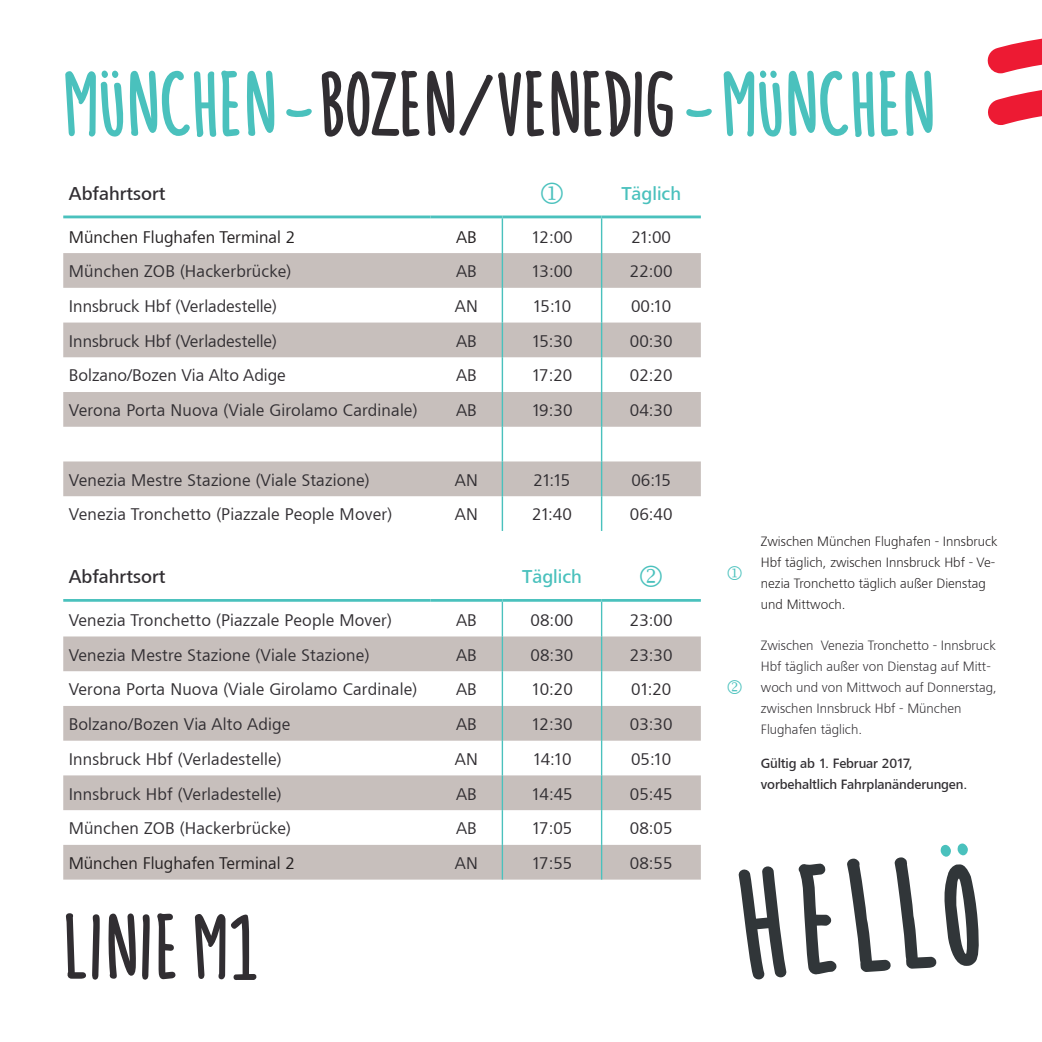
<style>
.page{position:relative;width:1042px;height:1042px;background:#fff}
.page>*{position:absolute;margin:0;border:0;box-sizing:border-box;transform-origin:0 0}
.t1{font:91px "helloe";letter-spacing:-.02em;color:#4ac1bd}
.t2{font:91px "helloe";color:#312e32}
.t3{font:500 19.25px "Lino Frutiger Next";color:#312e32}
.t4{font:500 19.25px "Lino Frutiger Next";color:#4ac1bd}
.t5{font:17.5px "Lino Frutiger Next";letter-spacing:.01em;color:#312e32}
.t6{font:17.5px "Lino Frutiger Next";color:#231f20}
.t7{font:300 14px/21px "Lino Frutiger Next";color:#312e32}
.t8{font:300 14px/21px "Lino Frutiger Next";color:#231f20}
.t9{font:500 14px "Lino Frutiger Next";letter-spacing:-.01em;color:#312e32}
.s1{color:#312e32}
</style>
<div class="page">
<svg style="left:987px;top:38px;width:55px;height:87px"></svg>
<svg style="left:738px;top:843px;width:241px;height:136px"></svg>
<svg style="left:63px;top:253px;width:638px;height:243px;fill:#c7bfbc"></svg>
<hr style="left:63px;top:215px;width:367px;height:3px;background:#4ac1bd">
<hr style="left:430px;top:215px;width:72px;height:3px;background:#4ac1bd">
<hr style="left:502px;top:215px;width:99px;height:3px;background:#4ac1bd">
<hr style="left:601px;top:215px;width:100px;height:3px;background:#4ac1bd">
<hr style="left:502px;top:218px;width:1px;height:35px;background:#4ac1bd">
<hr style="left:502px;top:253px;width:1px;height:35px;background:#4ac1bd">
<hr style="left:502px;top:288px;width:1px;height:34px;background:#4ac1bd">
<hr style="left:502px;top:322px;width:1px;height:35px;background:#4ac1bd">
<hr style="left:502px;top:357px;width:1px;height:35px;background:#4ac1bd">
<hr style="left:502px;top:392px;width:1px;height:35px;background:#4ac1bd">
<hr style="left:502px;top:427px;width:1px;height:34px;background:#4ac1bd">
<hr style="left:502px;top:461px;width:1px;height:35px;background:#4ac1bd">
<hr style="left:502px;top:496px;width:1px;height:35px;background:#4ac1bd">
<hr style="left:601px;top:218px;width:1px;height:35px;background:#4ac1bd">
<hr style="left:601px;top:253px;width:1px;height:35px;background:#4ac1bd">
<hr style="left:601px;top:288px;width:1px;height:34px;background:#4ac1bd">
<hr style="left:601px;top:322px;width:1px;height:35px;background:#4ac1bd">
<hr style="left:601px;top:357px;width:1px;height:35px;background:#4ac1bd">
<hr style="left:601px;top:392px;width:1px;height:35px;background:#4ac1bd">
<hr style="left:601px;top:427px;width:1px;height:34px;background:#4ac1bd">
<hr style="left:601px;top:461px;width:1px;height:35px;background:#4ac1bd">
<hr style="left:601px;top:496px;width:1px;height:35px;background:#4ac1bd">
<svg style="left:63px;top:636px;width:638px;height:243px;fill:#c7bfbc"></svg>
<hr style="left:63px;top:599px;width:367px;height:3px;background:#4ac1bd">
<hr style="left:430px;top:599px;width:72px;height:3px;background:#4ac1bd">
<hr style="left:502px;top:599px;width:99px;height:3px;background:#4ac1bd">
<hr style="left:601px;top:599px;width:100px;height:3px;background:#4ac1bd">
<hr style="left:502px;top:602px;width:1px;height:34px;background:#4ac1bd">
<hr style="left:502px;top:636px;width:1px;height:35px;background:#4ac1bd">
<hr style="left:502px;top:671px;width:1px;height:35px;background:#4ac1bd">
<hr style="left:502px;top:706px;width:1px;height:34px;background:#4ac1bd">
<hr style="left:502px;top:740px;width:1px;height:35px;background:#4ac1bd">
<hr style="left:502px;top:775px;width:1px;height:35px;background:#4ac1bd">
<hr style="left:502px;top:810px;width:1px;height:35px;background:#4ac1bd">
<hr style="left:502px;top:845px;width:1px;height:34px;background:#4ac1bd">
<hr style="left:601px;top:602px;width:1px;height:34px;background:#4ac1bd">
<hr style="left:601px;top:636px;width:1px;height:35px;background:#4ac1bd">
<hr style="left:601px;top:671px;width:1px;height:35px;background:#4ac1bd">
<hr style="left:601px;top:706px;width:1px;height:34px;background:#4ac1bd">
<hr style="left:601px;top:740px;width:1px;height:35px;background:#4ac1bd">
<hr style="left:601px;top:775px;width:1px;height:35px;background:#4ac1bd">
<hr style="left:601px;top:810px;width:1px;height:35px;background:#4ac1bd">
<hr style="left:601px;top:845px;width:1px;height:34px;background:#4ac1bd">
<p class="t1" style="left:63px;top:62px;width:873px">MÜNCHEN -<span class="s1">BOZEN/VENEDIG</span> - MÜNCHEN</p>
<p class="t3" style="left:69px;top:182px;width:98px">Abfahrtsort</p>
<p class="t4" style="left:621px;top:182px;width:61px">Täglich</p>
<p class="t6" style="left:69px;top:227px;width:228px">München Flughafen Terminal 2</p>
<p class="t6" style="left:456px;top:227px;width:22px">AB</p>
<p class="t5" style="left:531px;top:227px;width:43px">12:00</p>
<p class="t5" style="left:631px;top:227px;width:41px">21:00</p>
<p class="t5" style="left:69px;top:262px;width:224px">München ZOB (Hackerbrücke)</p>
<p class="t5" style="left:456px;top:262px;width:22px">AB</p>
<p class="t5" style="left:531px;top:262px;width:43px">13:00</p>
<p class="t5" style="left:630px;top:262px;width:44px">22:00</p>
<p class="t5" style="left:69px;top:296px;width:209px">Innsbruck Hbf (Verladestelle)</p>
<p class="t5" style="left:455px;top:296px;width:24px">AN</p>
<p class="t5" style="left:532px;top:296px;width:40px">15:10</p>
<p class="t5" style="left:631px;top:296px;width:42px">00:10</p>
<p class="t5" style="left:69px;top:331px;width:209px">Innsbruck Hbf (Verladestelle)</p>
<p class="t5" style="left:456px;top:331px;width:22px">AB</p>
<p class="t5" style="left:531px;top:331px;width:43px">15:30</p>
<p class="t5" style="left:630px;top:331px;width:44px">00:30</p>
<p class="t5" style="left:69px;top:366px;width:218px">Bolzano/Bozen Via Alto Adige</p>
<p class="t5" style="left:456px;top:366px;width:22px">AB</p>
<p class="t5" style="left:531px;top:366px;width:42px">17:20</p>
<p class="t5" style="left:630px;top:366px;width:44px">02:20</p>
<p class="t5" style="left:69px;top:401px;width:350px">Verona Porta Nuova (Viale Girolamo Cardinale)</p>
<p class="t5" style="left:456px;top:401px;width:22px">AB</p>
<p class="t5" style="left:531px;top:401px;width:43px">19:30</p>
<p class="t5" style="left:630px;top:401px;width:44px">04:30</p>
<p class="t5" style="left:69px;top:470px;width:302px">Venezia Mestre Stazione (Viale Stazione)</p>
<p class="t5" style="left:455px;top:470px;width:24px">AN</p>
<p class="t5" style="left:533px;top:470px;width:38px">21:15</p>
<p class="t5" style="left:631px;top:470px;width:41px">06:15</p>
<p class="t5" style="left:69px;top:505px;width:325px">Venezia Tronchetto (Piazzale People Mover)</p>
<p class="t5" style="left:455px;top:505px;width:24px">AN</p>
<p class="t5" style="left:532px;top:505px;width:41px">21:40</p>
<p class="t5" style="left:630px;top:505px;width:44px">06:40</p>
<p class="t3" style="left:69px;top:566px;width:98px">Abfahrtsort</p>
<p class="t4" style="left:522px;top:566px;width:61px">Täglich</p>
<p class="t5" style="left:69px;top:610px;width:325px">Venezia Tronchetto (Piazzale People Mover)</p>
<p class="t5" style="left:456px;top:610px;width:22px">AB</p>
<p class="t5" style="left:531px;top:610px;width:44px">08:00</p>
<p class="t5" style="left:630px;top:610px;width:44px">23:00</p>
<p class="t5" style="left:69px;top:645px;width:302px">Venezia Mestre Stazione (Viale Stazione)</p>
<p class="t5" style="left:456px;top:645px;width:22px">AB</p>
<p class="t5" style="left:531px;top:645px;width:44px">08:30</p>
<p class="t5" style="left:630px;top:645px;width:44px">23:30</p>
<p class="t5" style="left:69px;top:680px;width:350px">Verona Porta Nuova (Viale Girolamo Cardinale)</p>
<p class="t5" style="left:456px;top:680px;width:22px">AB</p>
<p class="t5" style="left:531px;top:680px;width:43px">10:20</p>
<p class="t5" style="left:631px;top:680px;width:42px">01:20</p>
<p class="t5" style="left:69px;top:714px;width:223px">Bolzano/Bozen Via Alto Adige</p>
<p class="t5" style="left:456px;top:714px;width:22px">AB</p>
<p class="t5" style="left:531px;top:714px;width:43px">12:30</p>
<p class="t5" style="left:630px;top:714px;width:44px">03:30</p>
<p class="t5" style="left:69px;top:749px;width:214px">Innsbruck Hbf (Verladestelle)</p>
<p class="t5" style="left:455px;top:749px;width:24px">AN</p>
<p class="t5" style="left:532px;top:749px;width:41px">14:10</p>
<p class="t5" style="left:631px;top:749px;width:42px">05:10</p>
<p class="t5" style="left:69px;top:784px;width:214px">Innsbruck Hbf (Verladestelle)</p>
<p class="t5" style="left:456px;top:784px;width:22px">AB</p>
<p class="t5" style="left:531px;top:784px;width:43px">14:45</p>
<p class="t5" style="left:630px;top:784px;width:44px">05:45</p>
<p class="t5" style="left:69px;top:819px;width:224px">München ZOB (Hackerbrücke)</p>
<p class="t5" style="left:456px;top:819px;width:22px">AB</p>
<p class="t5" style="left:531px;top:819px;width:42px">17:05</p>
<p class="t5" style="left:630px;top:819px;width:44px">08:05</p>
<p class="t6" style="left:69px;top:853px;width:228px">München Flughafen Terminal 2</p>
<p class="t5" style="left:455px;top:853px;width:24px">AN</p>
<p class="t5" style="left:531px;top:853px;width:42px">17:55</p>
<p class="t5" style="left:630px;top:853px;width:44px">08:55</p>
<p class="t2" style="left:63px;top:904px;width:196px">LINIE M1</p>
<p class="t8" style="left:761px;top:531px;width:238px">Zwischen München Flughafen - Innsbruck Hbf täglich, zwischen Innsbruck Hbf - Ve&shy;nezia Tronchetto täglich außer Dienstag und Mittwoch.</p>
<p class="t7" style="left:761px;top:635px;width:238px">Zwischen Venezia Tronchetto - Innsbruck Hbf täglich außer von Dienstag auf Mitt&shy;woch und von Mittwoch auf Donnerstag, zwischen Innsbruck Hbf - München Flughafen täglich.</p>
<p class="t9" style="left:761px;top:756px;width:153px">Gültig ab 1. Februar 2017,</p>
<p class="t9" style="left:761px;top:777px;width:208px">vorbehaltlich Fahrplanänderungen.</p>
</div>
